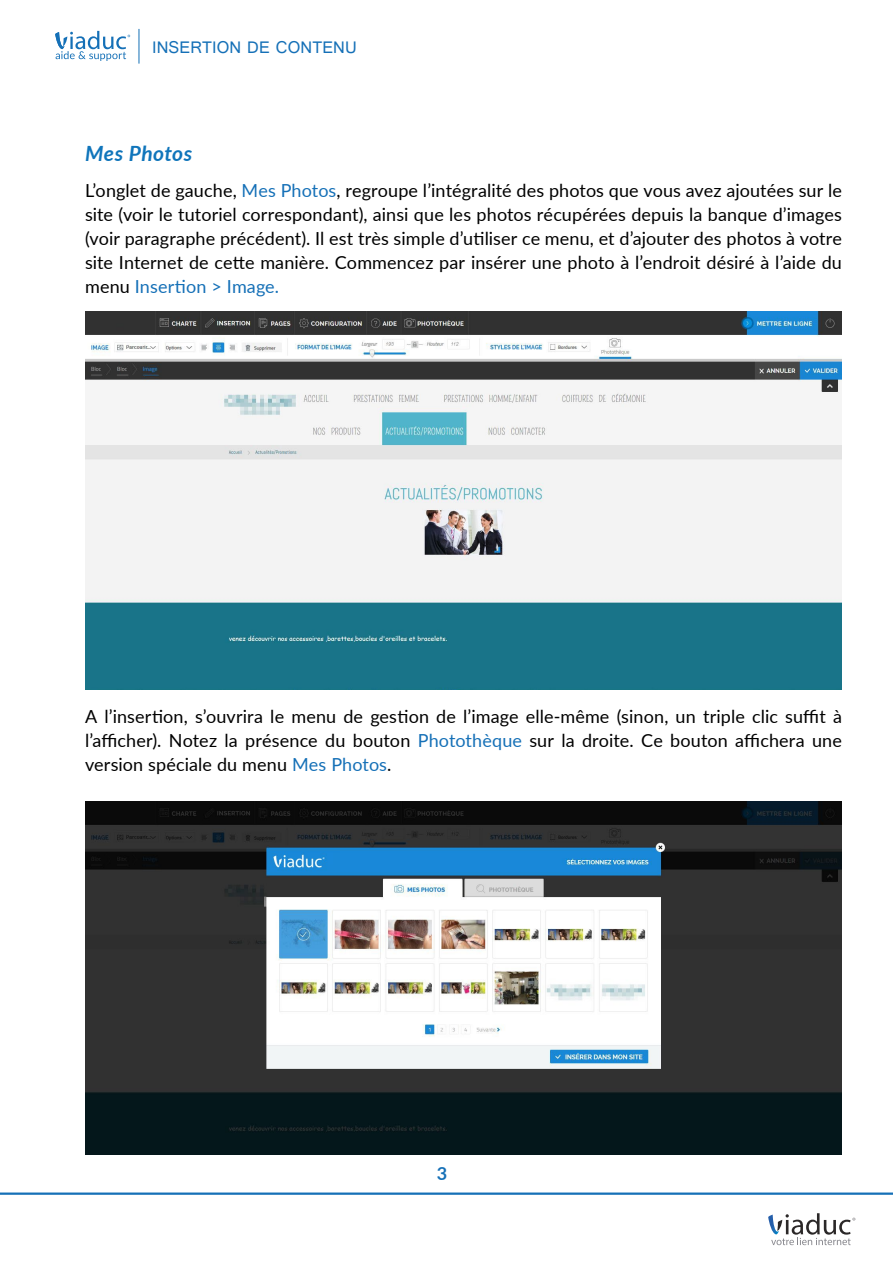
<style>
.page{position:relative;width:893px;height:1263px;background:#fff}
.page>*{position:absolute;margin:0;border:0;box-sizing:border-box;transform-origin:0 0}
.t1{font:italic 700 21px "Lato";letter-spacing:.02em;color:#1075bb}
.t2{font:18px/24px "Lato";letter-spacing:.005em;color:#000;text-align:justify}
.t3{font:18px "Raavi";letter-spacing:.01em;color:#1570b7}
.t4{font:700 18px "Lato";color:#1570b7}
.s1{color:#1570b7}
</style>
<div class="page">
<hr style="left:139px;top:29px;width:1px;height:35px;background:#1570b7">
<hr style="left:0;top:1192px;width:893px;height:3px;background:#1570b7">
<svg style="left:768px;top:1213px;width:87px;height:32px"></svg>
<svg style="left:55px;top:31px;width:75px;height:30px"></svg>
<img style="left:85px;top:311px;width:757px;height:378px">
<img style="left:85px;top:801px;width:757px;height:354px">
<p class="t3" style="left:152px;top:36px;width:206px">INSERTION DE CONTENU</p>
<p class="t1" style="left:85px;top:138px;width:109px">Mes Photos</p>
<p class="t2" style="left:85px;top:178px;width:758px">L’onglet de gauche, <span class="s1">Mes Photos</span>, regroupe l’intégralité des photos que vous avez ajoutées sur le site (voir le tutoriel correspondant), ainsi que les photos récupérées depuis la banque d’images (voir paragraphe précédent). Il est très simple d’utiliser ce menu, et d’ajouter des photos à votre site Internet de cette manière. Commencez par insérer une photo à l’endroit désiré à l’aide du menu <span class="s1">Insertion &gt; Image.</span></p>
<p class="t2" style="left:85px;top:704px;width:758px">A l’insertion, s’ouvrira le menu de gestion de l’image elle-même (sinon, un triple clic suffit à l’afficher). Notez la présence du bouton <span class="s1">Photothèque</span> sur la droite. Ce bouton affichera une version spéciale du menu <span class="s1">Mes Photos</span>.</p>
<p class="t4" style="left:437px;top:1160px;width:12px">3</p>
</div>
